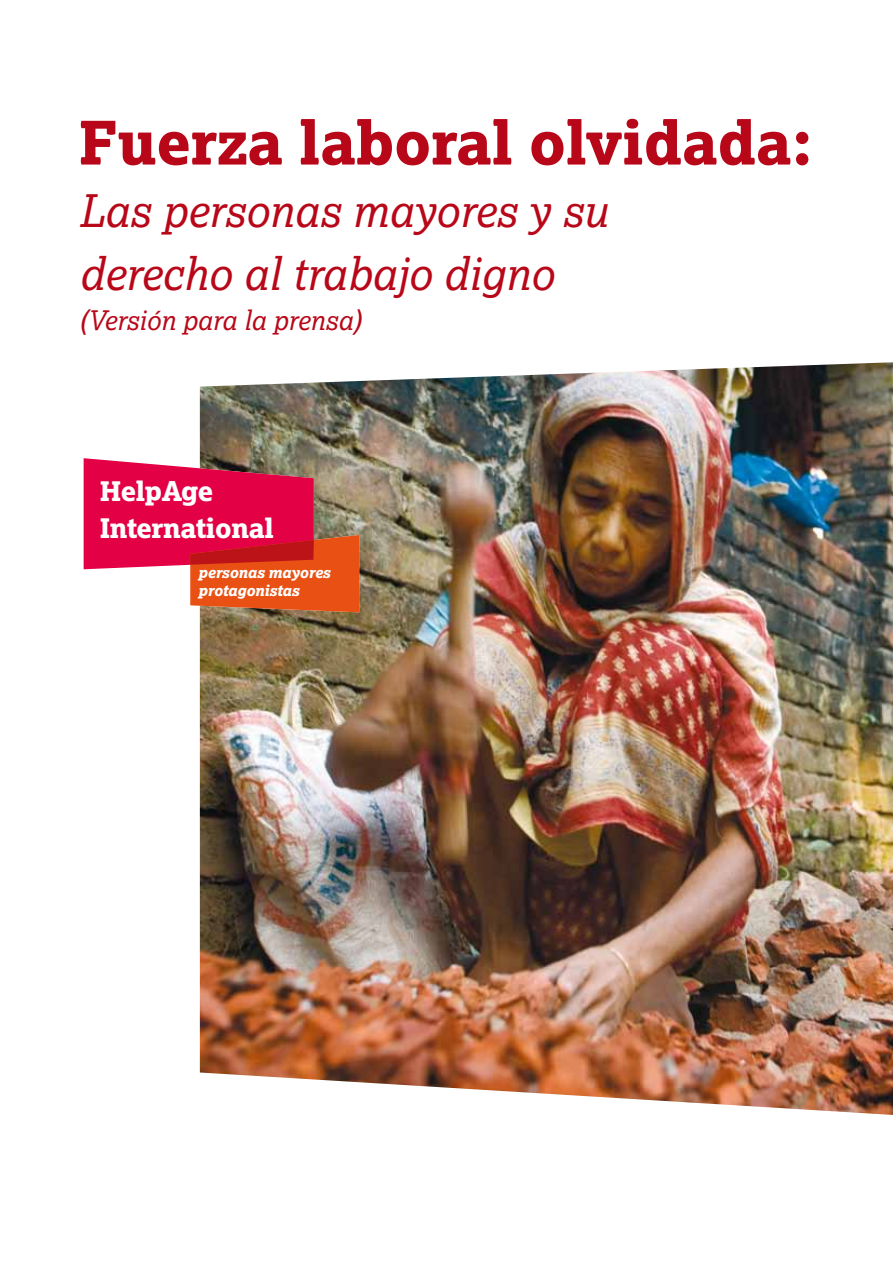
<style>
.page{position:relative;width:893px;height:1263px;background:#fff}
.page>*{position:absolute;margin:0;border:0;box-sizing:border-box;transform-origin:0 0}
.t1{font:60px "Lexia X Bold";color:#b80718}
.t2{font:italic 45px/62.6px "Lexia";color:#b80718}
.t3{font:italic 27px "Lexia";color:#b80718}
.t4{font:27px/36.6px "Lexia X Bold";letter-spacing:-.015em;color:#fff}
.t5{font:italic 15px/17.7px "Lexia X Bold";letter-spacing:-.015em;color:#fff}
</style>
<div class="page">
<img style="left:200px;top:362px;width:693px;height:753px">
<svg style="left:84px;top:458px;width:275px;height:154px;background:#da4556"></svg>
<h1 class="t1" style="left:79px;top:104px;width:736px">Fuerza laboral olvidada:</h1>
<p class="t2" style="left:79px;top:178px;width:531px">Las personas mayores y su derecho al trabajo digno</p>
<p class="t3" style="left:79px;top:304px;width:284px">(Versión para la prensa)</p>
<p class="t4" style="left:100px;top:473px;width:176px">HelpAge<br>International</p>
<p class="t5" style="left:198px;top:563px;width:134px">personas mayores protagonistas</p>
</div>
